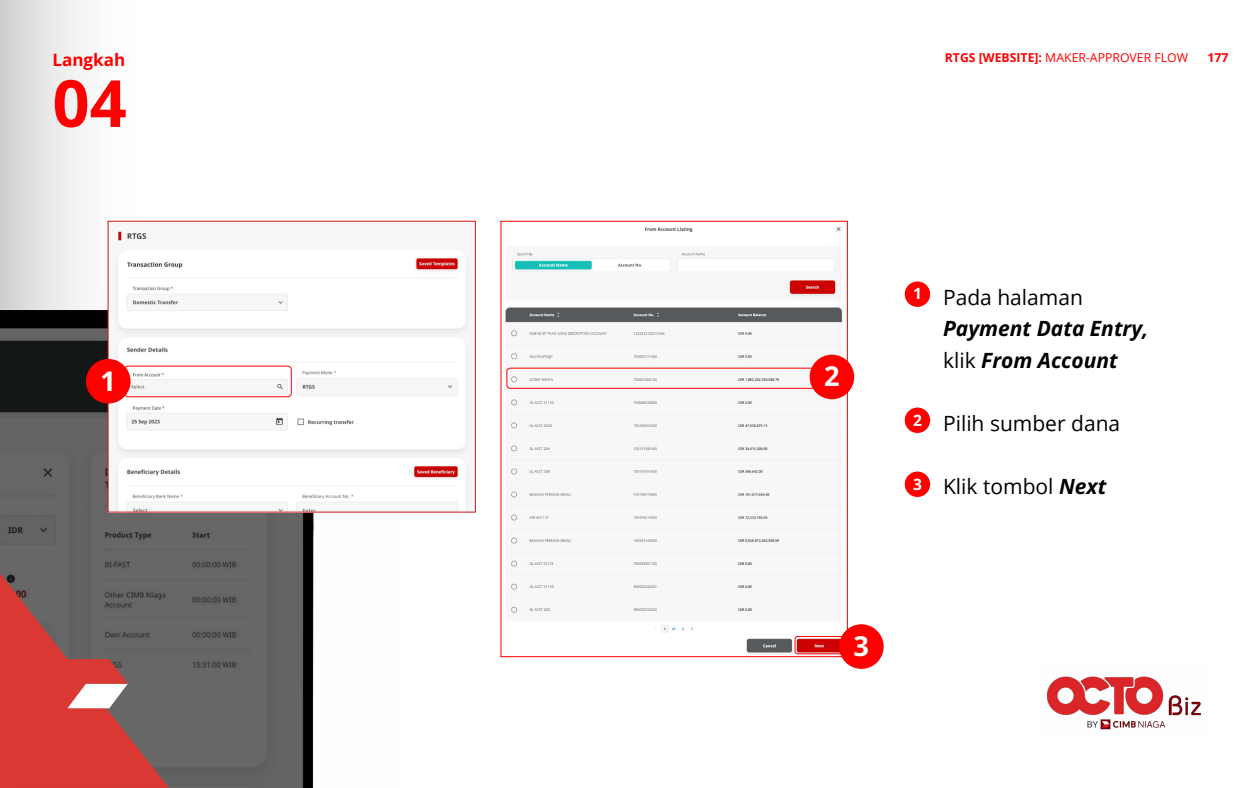
<style>
.page{position:relative;width:1260px;height:788px;background:#fff}
.page>*{position:absolute;margin:0;border:0;box-sizing:border-box;transform-origin:0 0}
.t1{font:700 64.92px "Open Sans";color:#f00}
.t2{font:700 27.21px "Open Sans";color:#fff}
.t3{font:21px "Open Sans";color:#000}
.t4{font:italic 700 21px/31.5px "Open Sans";color:#000}
.t5{font:700 17.06px "Open Sans";color:#f00}
.t6{font:700 15.49px "Open Sans";color:#fff}
.t7{font:12.25px "Open Sans";color:#f00}
.t8{font:700 12.25px "Open Sans";color:#f00}
.s1{font-weight:700}
.s2{font-weight:400;font-style:normal}
.s3{font-weight:700;font-style:italic}
</style>
<div class="page">
<img style="left:1046px;top:676px;width:155px;height:54px">
<img style="left:0;top:105px;width:571px;height:683px">
<img style="left:110px;top:223px;width:363px;height:287px">
<img style="left:503px;top:223px;width:343px;height:431px">
<svg style="left:0;top:573px;width:169px;height:215px;background:#a4524f"></svg>
<div style="left:86px;top:359px;width:45px;height:44px;background:#f00;border-radius:50%"></div>
<div style="left:124px;top:365px;width:168px;height:32px;border:1px solid #f00;border-radius:4px"></div>
<div style="left:795px;top:636px;width:50px;height:18px;border:1px solid #f00;border-radius:3px"></div>
<div style="left:506px;top:368px;width:329px;height:20px;border:1px solid #f00;border-radius:4px"></div>
<div style="left:810px;top:354px;width:44px;height:45px;background:#f00;border-radius:50%"></div>
<div style="left:839px;top:624px;width:45px;height:44px;background:#f00;border-radius:50%"></div>
<div style="left:905px;top:281px;width:25px;height:26px;background:#f00;border-radius:50%"></div>
<div style="left:905px;top:407px;width:25px;height:26px;background:#f00;border-radius:50%"></div>
<div style="left:905px;top:471px;width:25px;height:26px;background:#f00;border-radius:50%"></div>
<p class="t5" style="left:52px;top:48px;width:74px">Langkah</p>
<p class="t7" style="left:945px;top:49px;width:245px"><span class="s1">RTGS [WEBSITE]:</span> MAKER-APPROVER FLOW</p>
<p class="t8" style="left:1207px;top:49px;width:23px">177</p>
<h1 class="t1" style="left:52px;top:59px;width:76px">04</h1>
<p class="t2" style="left:101px;top:362px;width:17px">1</p>
<p class="t2" style="left:824px;top:357px;width:17px">2</p>
<p class="t6" style="left:913px;top:283px;width:10px">1</p>
<p class="t3" style="left:943px;top:282px;width:141px">Pada halaman</p>
<p class="t4" style="left:943px;top:312px;width:207px">Payment Data Entry, <span class="s2">klik</span> From Account</p>
<p class="t6" style="left:913px;top:409px;width:10px">2</p>
<p class="t3" style="left:943px;top:408px;width:179px">Pilih sumber dana</p>
<p class="t6" style="left:913px;top:473px;width:10px">3</p>
<p class="t3" style="left:943px;top:471px;width:165px">Klik tombol <span class="s3">Next</span></p>
<p class="t2" style="left:854px;top:627px;width:17px">3</p>
</div>
